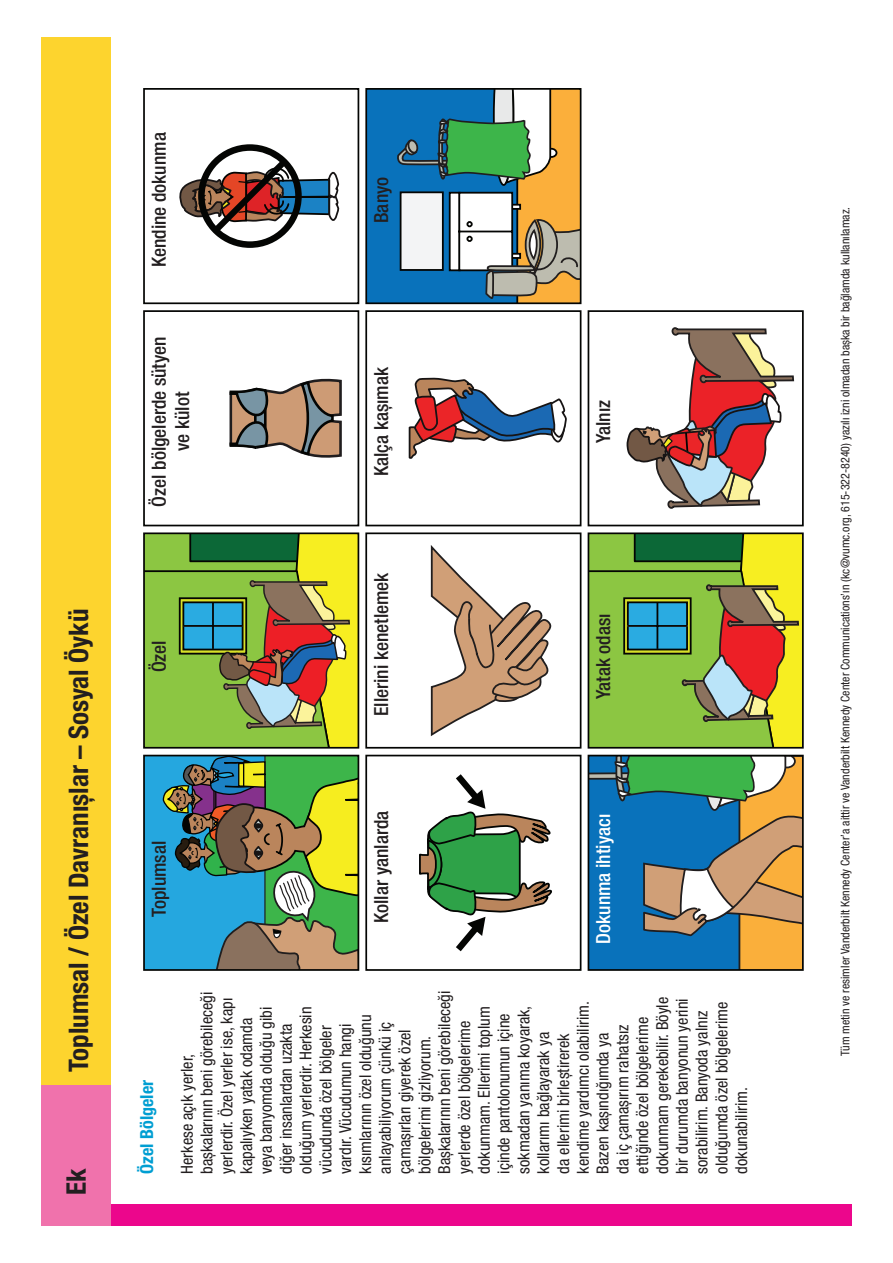
<style>
.page{position:relative;width:893px;height:1263px;background:#fff}
.page>*{position:absolute;margin:0;border:0;box-sizing:border-box;transform-origin:0 0}
.t1{font:700 condensed 27px "Helvetica Neue LT Pro";color:#231f20}
.t2{font:500 condensed 19.5px/23.4px "Helvetica Neue LT Pro";color:#231f20;text-align:center}
.t3{font:500 condensed 19.5px "Helvetica Neue LT Pro";color:#fff}
.t4{font:700 condensed 18px "Helvetica Neue LT Pro";color:#009ed2}
.t5{font:condensed 16.5px/19.8px "Helvetica Neue LT Pro";color:#231f20}
.t6{font:condensed 12px "Helvetica Neue LT Pro";color:#231f20}
</style>
<div class="page">
<div style="left:41px;top:1204px;width:810px;height:21px;background:#ec068c"></div>
<div style="left:41px;top:37px;width:70px;height:1188px;background:#fdd42e"></div>
<div style="left:41px;top:1085px;width:70px;height:140px;background:#f072ac"></div>
<div style="left:146px;top:758px;width:16px;height:210px;background:#25a7df"></div>
<svg style="left:162px;top:758px;width:194px;height:210px;background:#6a9572"></svg>
<div style="left:143px;top:755px;width:216px;height:216px;border:2px solid #040503"></div>
<svg style="left:146px;top:535px;width:210px;height:211px;background:#8ea449"></svg>
<div style="left:143px;top:532px;width:216px;height:217px;border:2px solid #040503"></div>
<svg style="left:419px;top:774px;width:133px;height:178px"></svg>
<div style="left:365px;top:755px;width:216px;height:216px;border:2px solid #040503"></div>
<svg style="left:430px;top:545px;width:122px;height:191px"></svg>
<div style="left:365px;top:532px;width:216px;height:217px;border:2px solid #040503"></div>
<svg style="left:591px;top:758px;width:210px;height:210px;background:#668e8c"></svg>
<div style="left:588px;top:755px;width:216px;height:216px;border:2px solid #040503"></div>
<svg style="left:591px;top:535px;width:210px;height:211px;background:#91a847"></svg>
<div style="left:588px;top:532px;width:216px;height:217px;border:2px solid #040503"></div>
<svg style="left:229px;top:379px;width:113px;height:79px"></svg>
<div style="left:143px;top:310px;width:216px;height:216px;border:2px solid #040503"></div>
<svg style="left:408px;top:377px;width:159px;height:82px"></svg>
<div style="left:365px;top:310px;width:216px;height:216px;border:2px solid #040503"></div>
<svg style="left:627px;top:327px;width:168px;height:182px"></svg>
<div style="left:588px;top:310px;width:216px;height:216px;border:2px solid #040503"></div>
<svg style="left:179px;top:144px;width:161px;height:104px"></svg>
<div style="left:143px;top:88px;width:216px;height:216px;border:2px solid #040503"></div>
<div style="left:368px;top:91px;width:27px;height:210px;background:#0972bb"></div>
<svg style="left:395px;top:91px;width:183px;height:210px"></svg>
<div style="left:365px;top:88px;width:216px;height:216px;border:2px solid #040503"></div>
<h1 class="t1" style="left:62px;top:1071px;width:465px;rotate:-90deg">Toplumsal / Özel Davranışlar – Sosyal Öykü</h1>
<h1 class="t1" style="left:60px;top:1195px;width:28px;rotate:-90deg">Ek</h1>
<p class="t2" style="left:147px;top:267px;width:136px;rotate:-90deg">Kendine dokunma</p>
<p class="t2" style="left:147px;top:507px;width:172px;rotate:-90deg">Özel bölgelerde sütyen ve külot</p>
<p class="t2" style="left:147px;top:672px;width:34px;rotate:-90deg">Özel</p>
<p class="t2" style="left:147px;top:917px;width:77px;rotate:-90deg">Toplumsal</p>
<p class="t2" style="left:369px;top:223px;width:48px;rotate:-90deg">Banyo</p>
<p class="t2" style="left:369px;top:476px;width:111px;rotate:-90deg">Kalça kaşımak</p>
<p class="t2" style="left:369px;top:716px;width:145px;rotate:-90deg">Ellerini kenetlemek</p>
<p class="t2" style="left:591px;top:443px;width:45px;rotate:-90deg">Yalnız</p>
<p class="t2" style="left:591px;top:699px;width:87px;rotate:-90deg">Yatak odası</p>
<p class="t2" style="left:369px;top:923px;width:114px;rotate:-90deg">Kollar yanlarda</p>
<p class="t3" style="left:592px;top:944px;width:131px;rotate:-90deg">Dokunma ihtiyacı</p>
<p class="t4" style="left:136px;top:1174px;width:95px;rotate:-90deg">Özel Bölgeler</p>
<p class="t5" style="left:177px;top:1174px;width:184px;rotate:-90deg">Herkese açık yerler, başkalarının beni görebileceği yerlerdir. Özel yerler ise, kapı kapalıyken yatak odamda veya banyomda olduğu gibi diğer insanlardan uzakta olduğum yerlerdir. Herkesin vücudunda özel bölgeler vardır. Vücudumun hangi kısımlarının özel olduğunu anlayabiliyorum çünkü iç çamaşırları giyerek özel bölgelerimi gizliyorum.<br>Başkalarının beni görebileceği yerlerde özel bölgelerime dokunmam. Ellerimi toplum içinde pantolonumun içine sokmadan yanıma koyarak, kollarımı bağlayarak ya<br>da ellerimi birleştirerek kendime yardımcı olabilirim.<br>Bazen kaşındığımda ya<br>da iç çamaşırım rahatsız ettiğinde özel bölgelerime dokunmam gerekebilir. Böyle bir durumda banyonun yerini sorabilirim. Banyoda yalnız olduğumda özel bölgelerime dokunabilirim.</p>
<p class="t6" style="left:838px;top:1056px;width:850px;rotate:-90deg">Tüm metin ve resimler Vanderbilt Kennedy Center’a aittir ve Vanderbilt Kennedy Center Communications’ın (kc@vumc.org, 615-322-8240) yazılı izni olmadan başka bir bağlamda kullanılamaz.</p>
</div>
